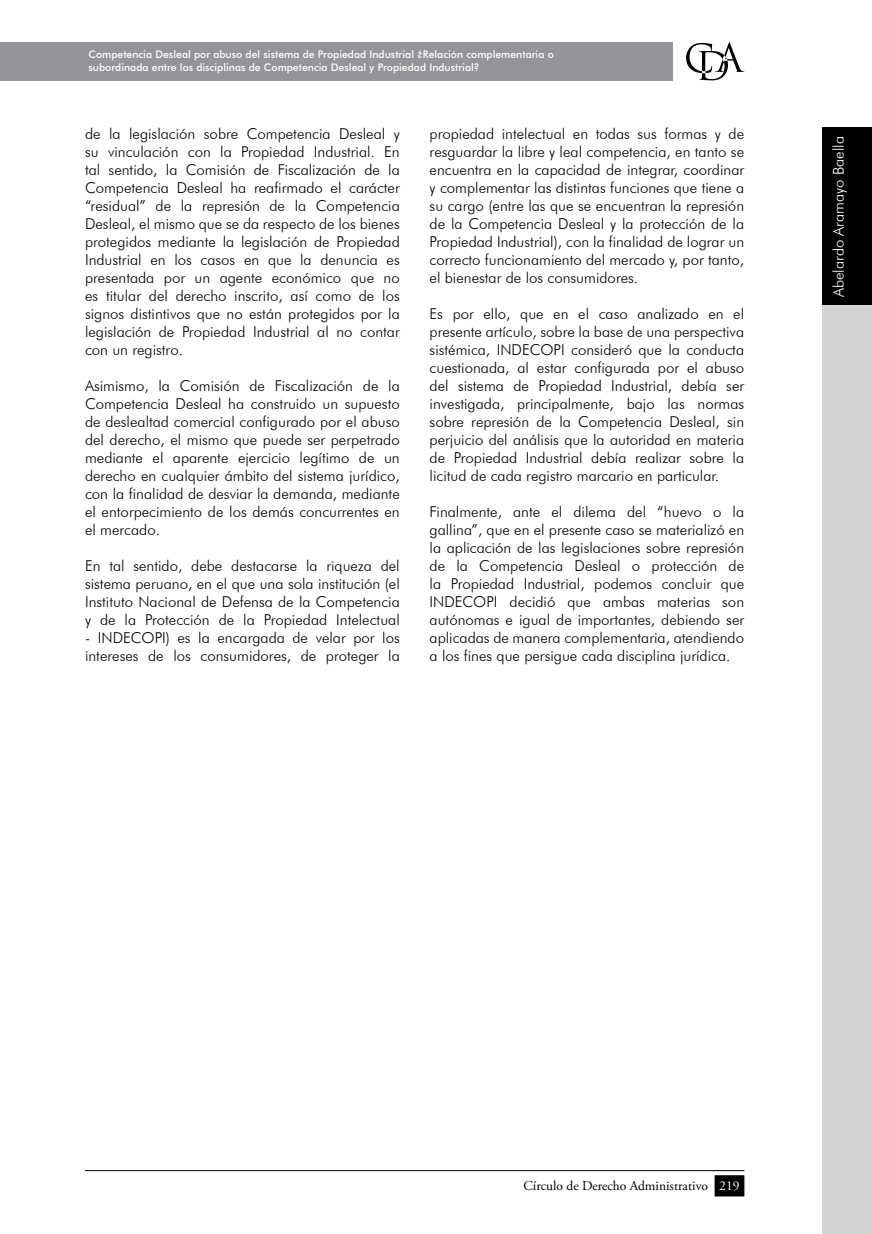
<style>
.page{position:relative;width:872px;height:1234px;background:#fff}
.page>*{position:absolute;margin:0;border:0;box-sizing:border-box;transform-origin:0 0}
.t1{font:300 15px/18px "Futura BT";color:#000;text-align:justify}
.t2{font:300 15px "Futura BT";color:#fff}
.t3{font:13.5px "Adobe Garamond Pro";color:#000}
.t4{font:500 10.5px/12.6px "Futura BT";color:#fff}
.s1{color:#fff}
</style>
<div class="page">
<div style="left:822px;top:211px;width:50px;height:1022px;background:#d1d3d4"></div>
<div style="left:822px;top:128px;width:50px;height:177px;background:#000"></div>
<div style="left:0;top:43px;width:673px;height:38px;background:#939598"></div>
<svg style="left:686px;top:42px;width:58px;height:38px"></svg>
<hr style="left:85px;top:1169px;width:659px;height:1px;background:#000">
<div style="left:715px;top:1175px;width:28px;height:20px;background:#000"></div>
<div style="left:714px;top:1174px;width:30px;height:22px;border:2px solid #000"></div>
<p class="t4" style="left:88px;top:48px;width:467px">Competencia Desleal por abuso del sistema de Propiedad Industrial ¿Relación complementaria o subordinada entre las disciplinas de Competencia Desleal y Propiedad Industrial?</p>
<p class="t1" style="left:85px;top:124px;width:316px">de la legislación sobre Competencia Desleal y su vinculación con la Propiedad I ndustrial. E n tal sentido, la Comisión de Fiscalización de la Competencia Desleal ha reafirmado el carácter “residual” de la represión de la Competencia Desleal, el mismo que se da respecto de los bienes protegidos mediante la legislación de Propiedad I ndustrial en los casos en que la denuncia es presentada por un agente económico que no es titular del derecho inscrito, así como de los signos distintivos que no están protegidos por la legislación de Propiedad I ndustrial al no contar con un registro.</p>
<p class="t1" style="left:85px;top:376px;width:316px">Asimismo, la Comisión de Fiscalización de la Competencia Desleal ha construido un supuesto de deslealtad comercial configurado por el abuso del derecho, el mismo que puede ser perpetrado mediante el aparente ejercicio legítimo de un derecho en cualquier ámbito del sistema jurídico, con la finalidad de desviar la demanda, mediante el entorpecimiento de los demás concurrentes en el mercado.</p>
<p class="t1" style="left:85px;top:556px;width:316px">E n tal sentido, debe destacarse la riqueza del sistema peruano, en el que una sola institución (el I nstituto Nacional de Defensa de la Competencia y de la Protección de la Propiedad I ntelectual</p>
<p class="t1" style="left:85px;top:628px;width:316px">- I NDECOPI) es la encargada de velar por los intereses de los consumidores, de proteger la</p>
<p class="t1" style="left:429px;top:124px;width:316px">propiedad intelectual en todas sus formas y de resguardar la libre y leal competencia, en tanto se encuentra en la capacidad de integrar, coordinar y complementar las distintas funciones que tiene a su cargo (entre las que se encuentran la represión de la Competencia Desleal y la protección de la Propiedad I ndustrial), con la finalidad de lograr un correcto funcionamiento del mercado y, por tanto, el bienestar de los consumidores.</p>
<p class="t1" style="left:429px;top:304px;width:316px">Es por ello, que en el caso analizado en el presente artículo, sobre la base de una perspectiva sistémica, I NDECOPI consideró que la conducta cuestionada, al estar configurada por el abuso del sistema de Propiedad I ndustrial, debía ser investigada, principalmente, bajo las normas sobre represión de la Competencia Desleal, sin perjuicio del análisis que la autoridad en materia de Propiedad I ndustrial debía realizar sobre la licitud de cada registro marcario en particular.</p>
<p class="t1" style="left:429px;top:502px;width:316px">Finalmente, ante el dilema del “huevo o la gallina”, que en el presente caso se materializó en la aplicación de las legislaciones sobre represión de la Competencia Desleal o protección de la Propiedad I ndustrial, podemos concluir que I NDECOPI decidió que ambas materias son autónomas e igual de importantes, debiendo ser aplicadas de manera complementaria, atendiendo a los fines que persigue cada disciplina jurídica.</p>
<p class="t2" style="left:829px;top:297px;width:162px;rotate:-90deg">Abelardo Aramayo Baella</p>
<p class="t3" style="left:523px;top:1176px;width:217px">Círculo de Derecho Administrativo <span class="s1">219</span></p>
</div>
